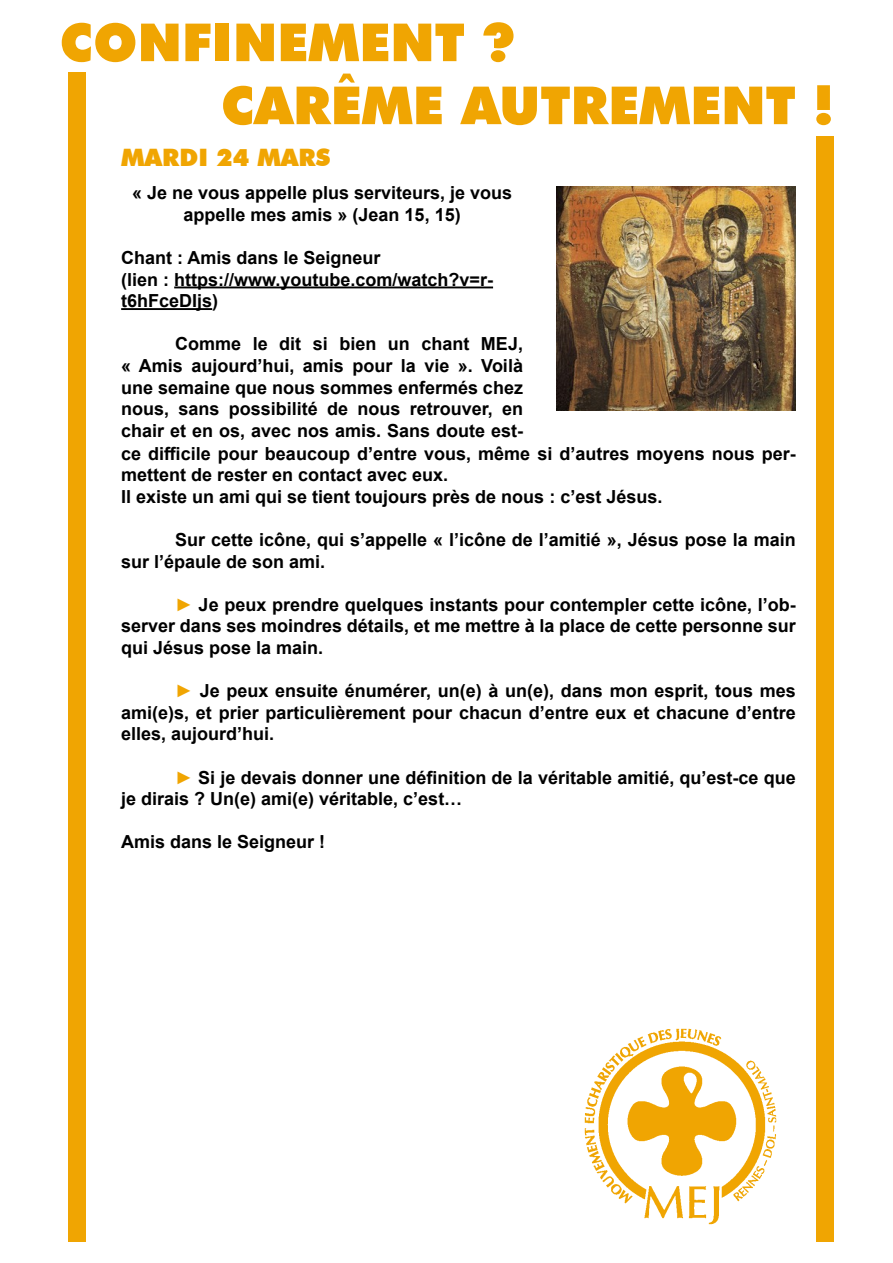
<style>
.page{position:relative;width:893px;height:1263px;background:#fff}
.page>*{position:absolute;margin:0;border:0;box-sizing:border-box;transform-origin:0 0}
.t1{font:900 52.5px/63px "Futura BT";color:#f0a502}
.t2{font:900 24px "Futura BT";color:#f0a502}
.t3{font:700 18px/21.6px "Arial";color:#000}
.s1{font-weight:400;color:#f0a502}
</style>
<div class="page">
<hr style="left:174px;top:286px;width:319px;height:2px;background:#000">
<hr style="left:121px;top:308px;width:91px;height:2px;background:#000">
<img style="left:584px;top:1028px;width:193px;height:197px">
<div style="left:68px;top:73px;width:17px;height:1169px;background:#f0a502"></div>
<div style="left:816px;top:136px;width:17px;height:1106px;background:#f0a502"></div>
<img style="left:557px;top:186px;width:239px;height:224px">
<h1 class="t1" style="left:221px;top:11px;width:614px;text-indent:-161px">CONFINEMENT ?<br>CARÊME AUTREMENT !</h1>
<h2 class="t2" style="left:121px;top:143px;width:211px">MARDI 24 MARS</h2>
<p class="t3" style="left:132px;top:182px;width:382px;text-align:center">« Je ne vous appelle plus serviteurs, je vous appelle mes amis » (Jean 15, 15)</p>
<p class="t3" style="left:121px;top:247px;width:373px">Chant : Amis dans le Seigneur<br>(lien : https://www.youtube.com/watch?v=r&shy;t6hFceDIjs)</p>
<p class="t3" style="left:121px;top:333px;width:676px;text-indent:54px">Comme le dit si bien un chant MEJ,<br>« Amis aujourd’hui, amis pour la vie ». Voilà<br>une semaine que nous sommes enfermés chez<br>nous, sans possibilité de nous retrouver, en<br>chair et en os, avec nos amis. Sans doute est-<br>ce difficile pour beaucoup d’entre vous, même si d’autres moyens nous per&shy;mettent de rester en contact avec eux.<br>Il existe un ami qui se tient toujours près de nous : c’est Jésus.</p>
<p class="t3" style="left:121px;top:529px;width:676px;text-indent:54px">Sur cette icône, qui s’appelle « l’icône de l’amitié », Jésus pose la main sur l’épaule de son ami.</p>
<p class="t3" style="left:121px;top:594px;width:676px;text-align:justify;text-indent:54px"><span class="s1">►</span> Je peux prendre quelques instants pour contempler cette icône, l’ob&shy;server dans ses moindres détails, et me mettre à la place de cette personne sur qui Jésus pose la main.</p>
<p class="t3" style="left:121px;top:680px;width:676px;text-align:justify;text-indent:54px"><span class="s1">►</span> Je peux ensuite énumérer, un(e) à un(e), dans mon esprit, tous mes ami(e)s, et prier particulièrement pour chacun d’entre eux et chacune d’entre elles, aujourd’hui.</p>
<p class="t3" style="left:121px;top:767px;width:676px;text-indent:54px"><span class="s1">►</span> Si je devais donner une définition de la véritable amitié, qu’est-ce que je dirais ? Un(e) ami(e) véritable, c’est…</p>
<p class="t3" style="left:121px;top:831px;width:206px">Amis dans le Seigneur !</p>
</div>
